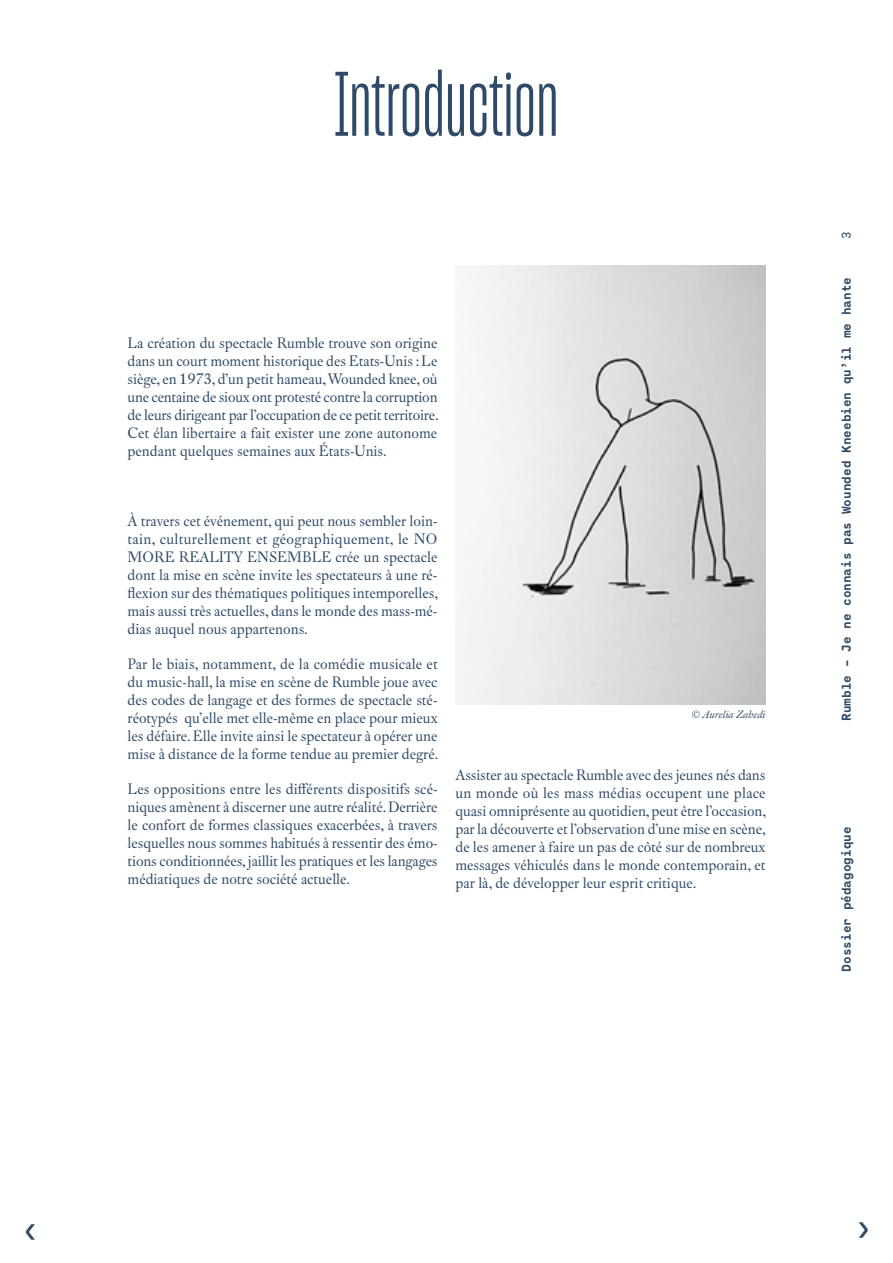
<style>
.page{position:relative;width:893px;height:1263px;background:#fff}
.page>*{position:absolute;margin:0;border:0;box-sizing:border-box;transform-origin:0 0}
.t1{font:90px "Sharp Grotesk Book 10";color:#2e4a66}
.t2{font:36px "La Technique";color:#2e4a66}
.t3{font:15px/18px "Fleischman BT Pro";color:#2e4a66;text-align:justify}
.t4{font:700 12.75px "La Technique";color:#2e4a66}
.t5{font:12.75px "La Technique";color:#2e4a66}
.t6{font:italic 10.5px "Fleischman BT Pro";color:#2e4a66}
</style>
<div class="page">
<img style="left:455px;top:266px;width:310px;height:438px">
<h1 class="t1" style="left:334px;top:49px;width:226px">Introduction</h1>
<p class="t3" style="left:128px;top:334px;width:313px">La création du spectacle Rumble trouve son origine dans un court moment historique des Etats-Unis : Le siège, en 1973, d’un petit hameau, Wounded knee, où une centaine de sioux ont protesté contre la corruption de leurs dirigeant par l’occupation de ce petit territoire.<br>Cet élan libertaire a fait exister une zone autonome pendant quelques semaines aux États-Unis.</p>
<p class="t3" style="left:128px;top:512px;width:312px">À travers cet événement, qui peut nous sembler loin&shy;tain, culturellement et géographiquement, le NO MORE REALITY ENSEMBLE crée un spectacle dont la mise en scène invite les spectateurs à une ré&shy;flexion sur des thématiques politiques intemporelles, mais aussi très actuelles, dans le monde des mass-mé&shy;dias auquel nous appartenons.</p>
<p class="t3" style="left:128px;top:655px;width:312px">Par le biais, notamment, de la comédie musicale et du music-hall, la mise en scène de Rumble joue avec des codes de langage et des formes de spectacle sté&shy;réotypés qu’elle met elle-même en place pour mieux les défaire. Elle invite ainsi le spectateur à opérer une mise à distance de la forme tendue au premier degré.</p>
<p class="t3" style="left:128px;top:780px;width:312px">Les oppositions entre les différents dispositifs scé&shy;niques amènent à discerner une autre réalité. Derrière le confort de formes classiques exacerbées, à travers lesquelles nous sommes habitués à ressentir des émo&shy;tions conditionnées, jaillit les pratiques et les langages médiatiques de notre société actuelle.</p>
<p class="t6" style="left:691px;top:708px;width:76px">© Aurelia Zahedi</p>
<p class="t3" style="left:455px;top:766px;width:312px">Assister au spectacle Rumble avec des jeunes nés dans un monde où les mass médias occupent une place quasi omniprésente au quotidien, peut être l’occasion, par la découverte et l’observation d’une mise en scène, de les amener à faire un pas de côté sur de nombreux messages véhiculés dans le monde contemporain, et par là, de développer leur esprit critique.</p>
<p class="t5" style="left:839px;top:239px;width:9px;rotate:-90deg">3</p>
<p class="t4" style="left:838px;top:721px;width:445px;rotate:-90deg">Rumble – Je ne connais pas Wounded Kneebien qu’il me hante</p>
<p class="t4" style="left:838px;top:972px;width:147px;rotate:-90deg">Dossier pédagogique</p>
<h2 class="t2" style="left:19px;top:1206px;width:23px">‹</h2>
<h2 class="t2" style="left:875px;top:1256px;width:23px;rotate:-180deg">‹</h2>
</div>
